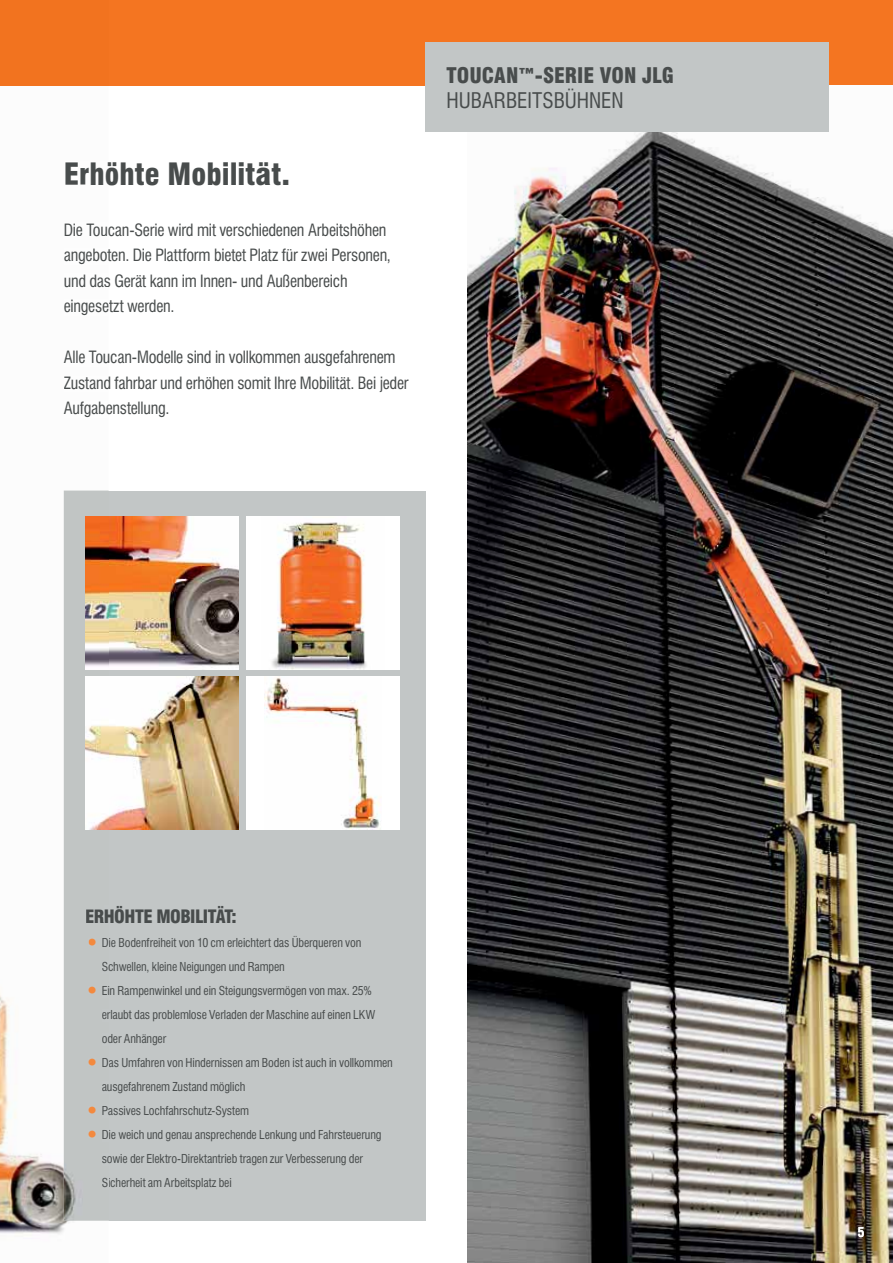
<style>
.page{position:relative;width:893px;height:1263px;background:#fff}
.page>*{position:absolute;margin:0;border:0;box-sizing:border-box;transform-origin:0 0}
.t1{font:900 condensed 30px "Swiss 721 BT";color:#484c4c}
.t2{font:condensed 24px "Swiss 721 BT";color:#f3893e}
.t3{font:900 condensed 21px "Swiss 721 BT";color:#484c4c}
.t4{font:condensed 21px "Swiss 721 BT";letter-spacing:-.005em;color:#484c4c}
.t5{font:900 condensed 18px "Swiss 721 BT";letter-spacing:-.035em;color:#484c4c}
.t6{font:condensed 16.5px/25.5px "Swiss 721 BT";letter-spacing:-.015em;color:#484c4c}
.t7{font:700 condensed 13.5px "Swiss 721 BT";color:#fff}
.t8{font:condensed 12px/24px "Swiss 721 BT";letter-spacing:-.015em;color:#484c4c}
.s1{font-size:24px;color:#f3893e}
</style>
<div class="page">
<div style="left:0;top:0;width:893px;height:85px;background:#f47521"></div>
<div style="left:64px;top:490px;width:361px;height:730px;background:#c2c6c6"></div>
<img style="left:109px;top:516px;width:129px;height:153px">
<img style="left:109px;top:676px;width:129px;height:153px">
<div style="left:247px;top:676px;width:153px;height:153px;background:#fff"></div>
<img style="left:265px;top:676px;width:116px;height:153px">
<div style="left:247px;top:516px;width:153px;height:153px;background:#fff"></div>
<img style="left:272px;top:522px;width:95px;height:147px">
<img style="left:468px;top:132px;width:425px;height:1131px">
<div style="left:425px;top:43px;width:404px;height:89px;background:#c2c6c6"></div>
<img style="left:0;top:85px;width:109px;height:1149px">
<img style="left:64px;top:490px;width:45px;height:730px">
<svg style="left:85px;top:669px;width:24px;height:1px"></svg>
<img style="left:66px;top:162px;width:12px;height:22px">
<img style="left:81px;top:162px;width:28px;height:23px">
<img style="left:65px;top:223px;width:44px;height:13px">
<img style="left:64px;top:249px;width:45px;height:15px">
<img style="left:65px;top:274px;width:44px;height:13px">
<img style="left:64px;top:300px;width:45px;height:15px">
<img style="left:64px;top:351px;width:45px;height:15px">
<img style="left:64px;top:376px;width:45px;height:16px">
<img style="left:64px;top:402px;width:45px;height:15px">
<img style="left:86px;top:909px;width:18px;height:14px">
<img style="left:105px;top:906px;width:4px;height:17px">
<svg style="left:89px;top:939px;width:7px;height:7px"></svg>
<svg style="left:103px;top:938px;width:6px;height:9px"></svg>
<svg style="left:102px;top:961px;width:7px;height:12px"></svg>
<svg style="left:89px;top:987px;width:7px;height:7px"></svg>
<svg style="left:103px;top:985px;width:6px;height:12px"></svg>
<svg style="left:102px;top:1010px;width:7px;height:11px"></svg>
<svg style="left:102px;top:1034px;width:7px;height:11px"></svg>
<svg style="left:89px;top:1059px;width:7px;height:7px"></svg>
<svg style="left:103px;top:1058px;width:6px;height:9px"></svg>
<svg style="left:102px;top:1082px;width:7px;height:11px"></svg>
<svg style="left:89px;top:1107px;width:7px;height:7px"></svg>
<svg style="left:103px;top:1105px;width:6px;height:12px"></svg>
<svg style="left:89px;top:1131px;width:7px;height:7px"></svg>
<svg style="left:103px;top:1130px;width:6px;height:11px"></svg>
<svg style="left:102px;top:1154px;width:7px;height:11px"></svg>
<svg style="left:102px;top:1177px;width:7px;height:12px"></svg>
<h1 class="t1" style="left:64px;top:159px;width:228px">Erhöhte Mobilität.</h1>
<h3 class="t6" style="left:64px;top:218px;width:329px">Die Toucan-Serie wird mit verschiedenen Arbeitshöhen angeboten. Die Plattform bietet Platz für zwei Personen, und das Gerät kann im Innen- und Außenbereich eingesetzt werden.</h3>
<h3 class="t6" style="left:64px;top:345px;width:346px">Alle Toucan-Modelle sind in vollkommen ausgefahrenem<br>Zustand fahrbar und erhöhen somit Ihre Mobilität. Bei jeder<br>Aufgabenstellung.</h3>
<h3 class="t3" style="left:446px;top:65px;width:229px">TOUCAN™-SERIE VON JLG</h3>
<h3 class="t4" style="left:446px;top:90px;width:179px">HUBARBEITSBÜHNEN</h3>
<h3 class="t5" style="left:85px;top:907px;width:153px">ERHÖHTE MOBILITÄT:</h3>
<p class="t8" style="left:102px;top:931px;width:261px;text-indent:7px">ie Bodenfreiheit von 10 cm erleichtert das Überqueren von<br>Schwellen, kleine Neigungen und Rampen</p>
<p class="t8" style="left:85px;top:979px;width:288px"><span class="s1">•</span> Ein Rampenwinkel und ein Steigungsvermögen von max. 25%</p>
<p class="t8" style="left:102px;top:1003px;width:275px">erlaubt das problemlose Verladen der Maschine auf einen LKW</p>
<p class="t8" style="left:102px;top:1027px;width:66px">oder Anhänger</p>
<p class="t8" style="left:109px;top:1051px;width:286px">as Umfahren von Hindernissen am Boden ist auch in vollkommen</p>
<p class="t8" style="left:102px;top:1075px;width:145px">ausgefahrenem Zustand möglich</p>
<p class="t8" style="left:85px;top:1099px;width:166px"><span class="s1">•</span> Passives Lochfahrschutz-System</p>
<p class="t8" style="left:109px;top:1123px;width:274px">ie weich und genau ansprechende Lenkung und Fahrsteuerung</p>
<p class="t8" style="left:102px;top:1147px;width:263px">sowie der Elektro-Direktantrieb tragen zur Verbesserung der</p>
<p class="t8" style="left:102px;top:1171px;width:132px">Sicherheit am Arbeitsplatz bei</p>
<h2 class="t2" style="left:85px;top:931px;width:25px">•<sup>D</sup></h2>
<h2 class="t2" style="left:85px;top:1051px;width:25px">•<sup>D</sup></h2>
<h2 class="t2" style="left:85px;top:1123px;width:25px">•<sup>D</sup></h2>
<p class="t7" style="left:858px;top:1225px;width:8px">5</p>
</div>
